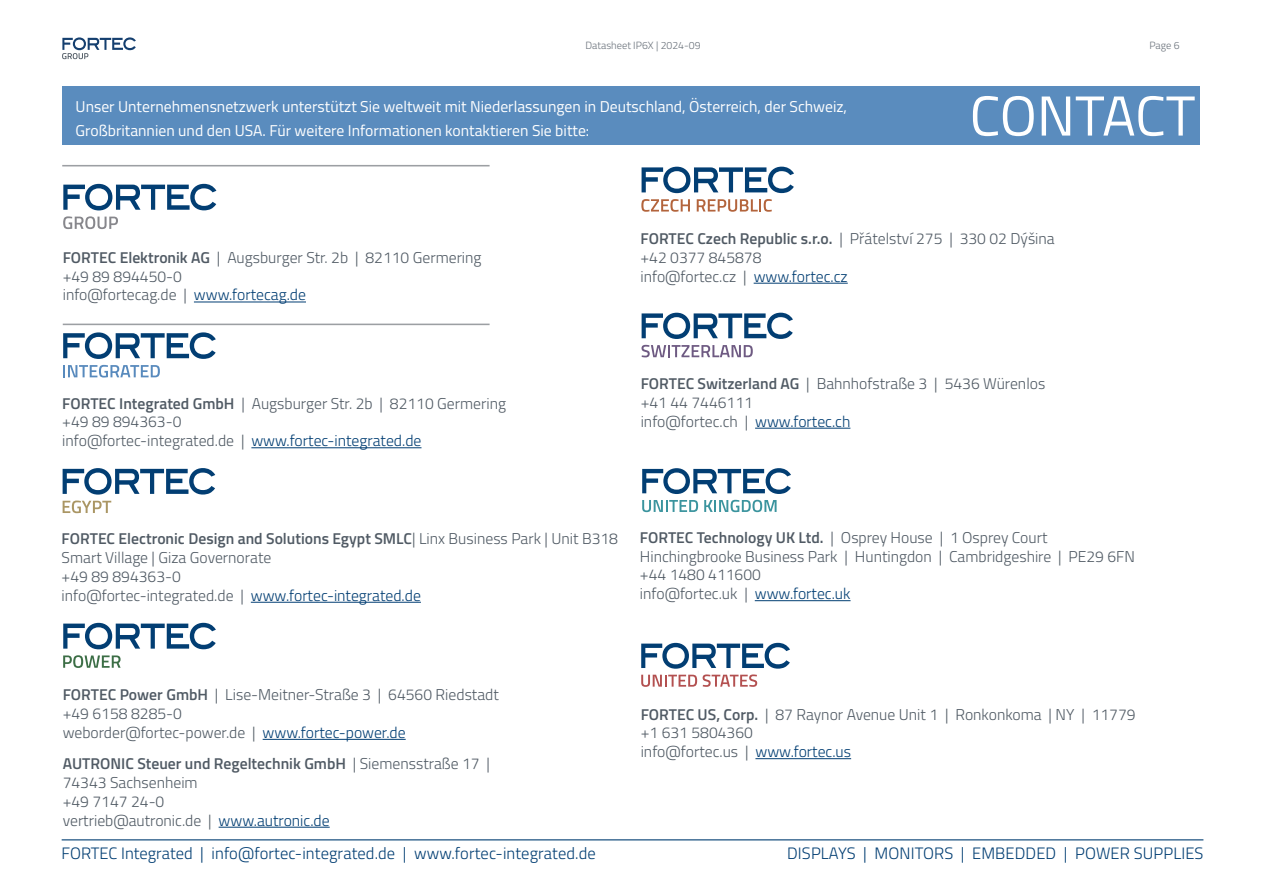
<style>
.page{position:relative;width:1263px;height:893px;background:#fff}
.page>*{position:absolute;margin:0;border:0;box-sizing:border-box;transform-origin:0 0}
.t1{font:56.4px "Titillium Web";letter-spacing:-.005em;color:#fff}
.t2{font:300 16.5px "Titillium Web";letter-spacing:.005em;color:#023e73}
.t3{font:300 15.6px/18.8px "Titillium Web";color:#505a64}
.t4{font:15.6px "Titillium Web";color:#fff}
.t5{font:600 15.6px "Titillium Web";color:#505a64}
.t6{font:300 10.5px "Titillium Web";color:#69717a}
.s1{font-weight:600}
.s2{color:#023e73}
.s3{font-weight:300}
</style>
<div class="page">
<svg style="left:62px;top:37px;width:74px;height:22px"></svg>
<hr style="left:62px;top:839px;width:1141px;height:2px;background:#023e73">
<div style="left:62px;top:87px;width:1138px;height:58px;background:#5a8cbe"></div>
<svg style="left:63px;top:184px;width:153px;height:26px"></svg>
<svg style="left:63px;top:216px;width:55px;height:13px"></svg>
<svg style="left:63px;top:332px;width:153px;height:27px"></svg>
<svg style="left:63px;top:365px;width:97px;height:13px"></svg>
<svg style="left:63px;top:623px;width:153px;height:26px"></svg>
<svg style="left:63px;top:655px;width:58px;height:13px"></svg>
<svg style="left:641px;top:167px;width:153px;height:26px"></svg>
<svg style="left:641px;top:199px;width:49px;height:13px"></svg>
<svg style="left:697px;top:199px;width:75px;height:13px"></svg>
<hr style="left:194px;top:302px;width:112px;height:1px;background:#023e73">
<hr style="left:251px;top:447px;width:170px;height:1px;background:#023e73">
<hr style="left:263px;top:739px;width:143px;height:1px;background:#023e73">
<hr style="left:219px;top:827px;width:111px;height:1px;background:#023e73">
<hr style="left:755px;top:428px;width:95px;height:1px;background:#023e73">
<hr style="left:755px;top:600px;width:95px;height:1px;background:#023e73">
<hr style="left:755px;top:758px;width:96px;height:1px;background:#023e73">
<hr style="left:62px;top:165px;width:428px;height:1px;background:#7c7f85">
<hr style="left:63px;top:324px;width:427px;height:1px;background:#7c7f85">
<svg style="left:642px;top:468px;width:149px;height:26px"></svg>
<svg style="left:642px;top:500px;width:56px;height:12px"></svg>
<svg style="left:704px;top:500px;width:72px;height:12px"></svg>
<hr style="left:754px;top:283px;width:94px;height:1px;background:#023e73">
<svg style="left:642px;top:313px;width:151px;height:26px"></svg>
<svg style="left:641px;top:345px;width:112px;height:12px"></svg>
<svg style="left:641px;top:643px;width:149px;height:44px"></svg>
<svg style="left:63px;top:468px;width:152px;height:45px"></svg>
<hr style="left:251px;top:602px;width:170px;height:1px;background:#023e73">
<p class="t6" style="left:585px;top:38px;width:117px">Datasheet IP6X | 2024-09</p>
<p class="t6" style="left:1149px;top:38px;width:32px">Page 6</p>
<p class="t4" style="left:76px;top:95px;width:773px">Unser Unternehmensnetzwerk unterstützt Sie weltweit mit Niederlassungen in Deutschland, Österreich, der Schweiz,</p>
<p class="t4" style="left:76px;top:119px;width:515px">Großbritannien und den USA. Für weitere Informationen kontaktieren Sie bitte:</p>
<p class="t1" style="left:969px;top:75px;width:227px">CONTACT</p>
<p class="t3" style="left:63px;top:247px;width:420px"><span class="s1">FORTEC Elektronik AG</span> | Augsburger Str. 2b | 82110 Germering</p>
<p class="t3" style="left:63px;top:266px;width:121px">+49 89 894450-0</p>
<p class="t3" style="left:63px;top:285px;width:245px">info@fortecag.de | <span class="s2">www.fortecag.de</span></p>
<p class="t3" style="left:62px;top:393px;width:445px"><span class="s1">FORTEC Integrated GmbH</span> | Augsburger Str. 2b | 82110 Germering</p>
<p class="t3" style="left:62px;top:412px;width:121px">+49 89 894363-0</p>
<p class="t3" style="left:62px;top:431px;width:361px">info@fortec-integrated.de | <span class="s2">www.fortec-integrated.de</span></p>
<p class="t3" style="left:640px;top:228px;width:416px"><span class="s1">FORTEC Czech Republic s.r.o.</span> | Přátelství 275 | 330 02 Dýšina</p>
<p class="t3" style="left:640px;top:247px;width:123px">+42 0377 845878</p>
<p class="t3" style="left:640px;top:266px;width:209px">info@fortec.cz | <span class="s2">www.fortec.cz</span></p>
<p class="t3" style="left:641px;top:373px;width:406px"><span class="s1">FORTEC Switzerland AG</span> | Bahnhofstraße 3 | 5436 Würenlos</p>
<p class="t3" style="left:641px;top:392px;width:114px">+41 44 7446111</p>
<p class="t3" style="left:641px;top:411px;width:211px">info@fortec.ch | <span class="s2">www.fortec.ch</span></p>
<p class="t3" style="left:62px;top:529px;width:558px"><span class="s1">FORTEC Electronic Design and Solutions Egypt SMLC</span>| Linx Business Park | Unit B318<br>Smart Village | Giza Governorate</p>
<p class="t3" style="left:62px;top:566px;width:121px">+49 89 894363-0</p>
<p class="t3" style="left:62px;top:585px;width:361px">info@fortec-integrated.de | <span class="s2">www.fortec-integrated.de</span></p>
<p class="t3" style="left:640px;top:527px;width:409px"><span class="s1">FORTEC Technology UK Ltd.</span> | Osprey House | 1 Osprey Court</p>
<p class="t3" style="left:640px;top:546px;width:497px">Hinchingbrooke Business Park | Huntingdon | Cambridgeshire | PE29 6FN</p>
<p class="t3" style="left:640px;top:565px;width:123px">+44 1480 411600</p>
<p class="t3" style="left:640px;top:584px;width:212px">info@fortec.uk | <span class="s2">www.fortec.uk</span></p>
<p class="t3" style="left:63px;top:685px;width:438px"><span class="s1">FORTEC Power GmbH</span> | Lise-Meitner-Straße 3 | 64560 Riedstadt</p>
<p class="t3" style="left:63px;top:703px;width:121px">+49 6158 8285-0</p>
<p class="t3" style="left:63px;top:722px;width:344px">weborder@fortec-power.de | <span class="s2">www.fortec-power.de</span></p>
<p class="t5" style="left:63px;top:752px;width:429px">AUTRONIC Steuer und Regeltechnik GmbH <span class="s3">| Siemensstraße 17 |</span></p>
<p class="t3" style="left:63px;top:772px;width:136px">74343 Sachsenheim</p>
<p class="t3" style="left:63px;top:791px;width:103px">+49 7147 24-0</p>
<p class="t3" style="left:63px;top:810px;width:268px">vertrieb@autronic.de | <span class="s2">www.autronic.de</span></p>
<p class="t3" style="left:641px;top:704px;width:496px"><span class="s1">FORTEC US, Corp.</span> | 87 Raynor Avenue Unit 1 | Ronkonkoma | NY | 11779</p>
<p class="t3" style="left:641px;top:723px;width:114px">+1 631 5804360</p>
<p class="t3" style="left:641px;top:742px;width:212px">info@fortec.us | <span class="s2">www.fortec.us</span></p>
<p class="t2" style="left:62px;top:841px;width:536px">FORTEC Integrated | info@fortec-integrated.de | www.fortec-integrated.de</p>
<p class="t2" style="left:787px;top:841px;width:418px">DISPLAYS | MONITORS | EMBEDDED | POWER SUPPLIES</p>
</div>
